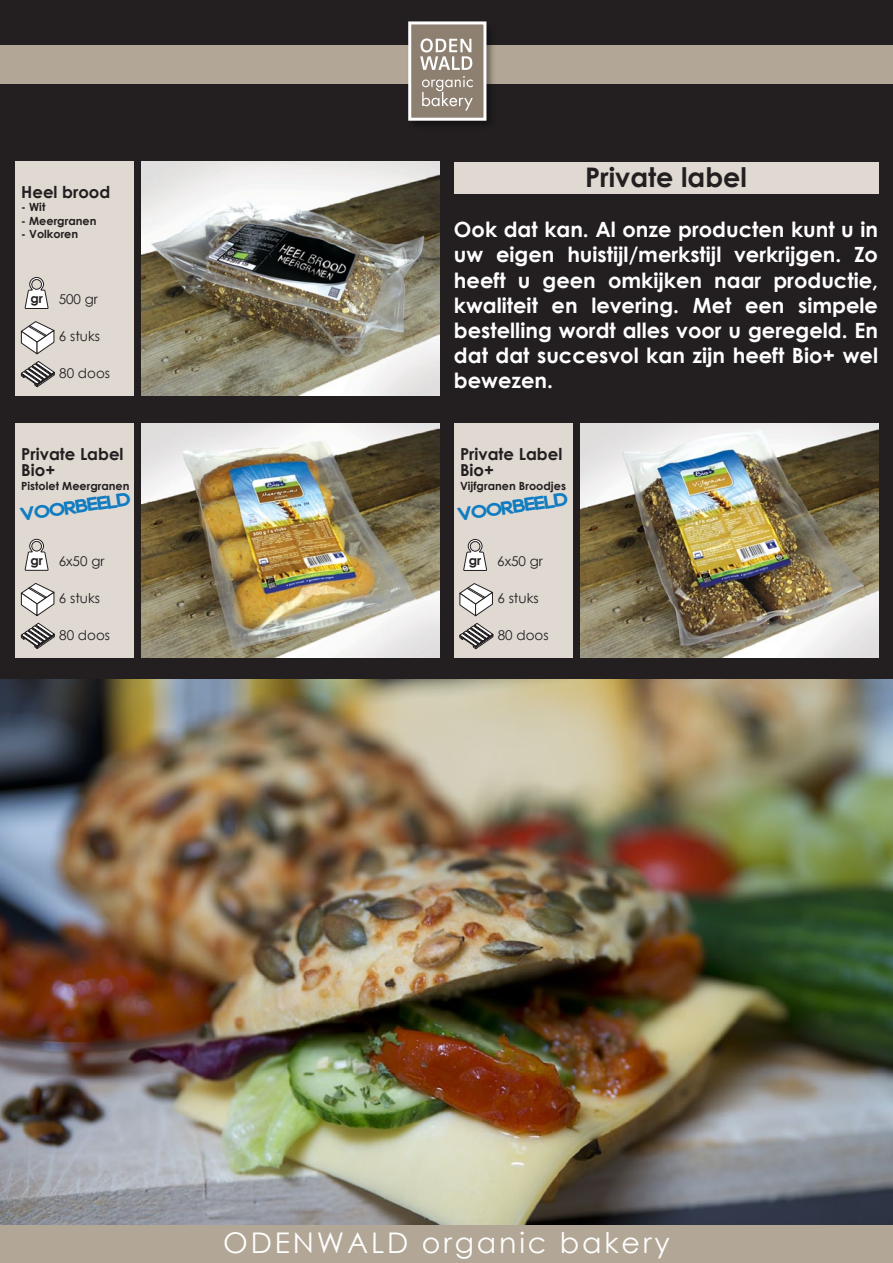
<style>
.page{position:relative;width:893px;height:1263px;background:#231f20}
.page>*{position:absolute;margin:0;border:0;box-sizing:border-box;transform-origin:0 0}
.t1{font:28.5px "Century Gothic";letter-spacing:.1em;color:#fff}
.t2{font:700 27px "Century Gothic";color:#231f20}
.t3{font:700 21px/25.2px "Century Gothic";color:#fff;text-align:justify}
.t4{font:700 16.5px/16.5px "Century Gothic";color:#231f20}
.t5{font:15.75px "LA Street Kids";color:#127cc1}
.t6{font:13.5px "Century Gothic";color:#231f20}
.t7{font:700 12px "Century Gothic";color:#231f20}
.t8{font:700 11.25px "Century Gothic";color:#231f20}
.s1{font-weight:700;font-size:12.75px}
</style>
<div class="page">
<img style="left:0;top:680px;width:893px;height:545px">
<div style="left:0;top:46px;width:893px;height:38px;background:#b2a796"></div>
<img style="left:405px;top:21px;width:93px;height:102px">
<div style="left:408px;top:21px;width:78px;height:100px;background:#8e8071;border:3px solid #fff"></div>
<svg style="left:420px;top:38px;width:52px;height:32px"></svg>
<svg style="left:422px;top:76px;width:51px;height:35px"></svg>
<div style="left:0;top:1225px;width:893px;height:38px;background:#b2a796"></div>
<div style="left:454px;top:162px;width:424px;height:31px;background:#dfd9d2"></div>
<img style="left:142px;top:423px;width:297px;height:234px">
<img style="left:580px;top:424px;width:298px;height:234px">
<div style="left:15px;top:423px;width:119px;height:235px;background:#dfd9d2"></div>
<svg style="left:21px;top:623px;width:34px;height:26px"></svg>
<svg style="left:21px;top:583px;width:34px;height:33px"></svg>
<svg style="left:25px;top:539px;width:23px;height:32px"></svg>
<div style="left:454px;top:423px;width:119px;height:235px;background:#dfd9d2"></div>
<svg style="left:460px;top:623px;width:33px;height:26px"></svg>
<svg style="left:459px;top:583px;width:34px;height:33px"></svg>
<svg style="left:463px;top:539px;width:24px;height:32px"></svg>
<img style="left:142px;top:162px;width:297px;height:234px">
<div style="left:15px;top:162px;width:119px;height:234px;background:#dfd9d2"></div>
<svg style="left:21px;top:361px;width:34px;height:26px"></svg>
<svg style="left:21px;top:321px;width:34px;height:33px"></svg>
<svg style="left:25px;top:277px;width:23px;height:32px"></svg>
<p class="t4" style="left:21px;top:183px;width:91px">Heel brood</p>
<p class="t8" style="left:21px;top:199px;width:26px">- Wit</p>
<p class="t8" style="left:21px;top:212px;width:77px">- Meergranen</p>
<p class="t8" style="left:21px;top:226px;width:58px">- Volkoren</p>
<p class="t6" style="left:30px;top:289px;width:69px"><span class="s1">gr</span> 500 gr</p>
<p class="t6" style="left:59px;top:327px;width:43px">6 stuks</p>
<p class="t6" style="left:59px;top:363px;width:52px">80 doos</p>
<p class="t2" style="left:585px;top:156px;width:163px">Private label</p>
<p class="t3" style="left:454px;top:216px;width:426px">Ook dat kan. Al onze producten kunt u in uw eigen huistijl/merkstijl verkrijgen. Zo heeft u geen omkijken naar productie, kwaliteit en levering. Met een simpele bestelling wordt alles voor u geregeld. En dat dat succesvol kan zijn heeft Bio+ wel bewezen.</p>
<p class="t4" style="left:21px;top:445px;width:104px">Private Label<br>Bio+</p>
<p class="t8" style="left:21px;top:477px;width:110px">Pistolet Meergranen</p>
<p class="t4" style="left:460px;top:445px;width:104px">Private Label<br>Bio+</p>
<p class="t8" style="left:460px;top:477px;width:107px">Vijfgranen Broodjes</p>
<p class="t7" style="left:22px;top:472px;width:97px">Bestelnr.: 427875</p>
<p class="t5" style="left:20px;top:508px;width:112px;rotate:-8deg">VOORBEELD</p>
<p class="t5" style="left:457px;top:508px;width:112px;rotate:-8deg">VOORBEELD</p>
<p class="t6" style="left:30px;top:551px;width:76px"><span class="s1">gr</span> 6x50 gr</p>
<p class="t6" style="left:469px;top:551px;width:76px"><span class="s1">gr</span> 6x50 gr</p>
<p class="t6" style="left:59px;top:589px;width:43px">6 stuks</p>
<p class="t6" style="left:497px;top:589px;width:43px">6 stuks</p>
<p class="t6" style="left:59px;top:625px;width:52px">80 doos</p>
<p class="t6" style="left:498px;top:625px;width:52px">80 doos</p>
<h1 class="t1" style="left:223px;top:1223px;width:448px">ODENWALD organic bakery</h1>
</div>
